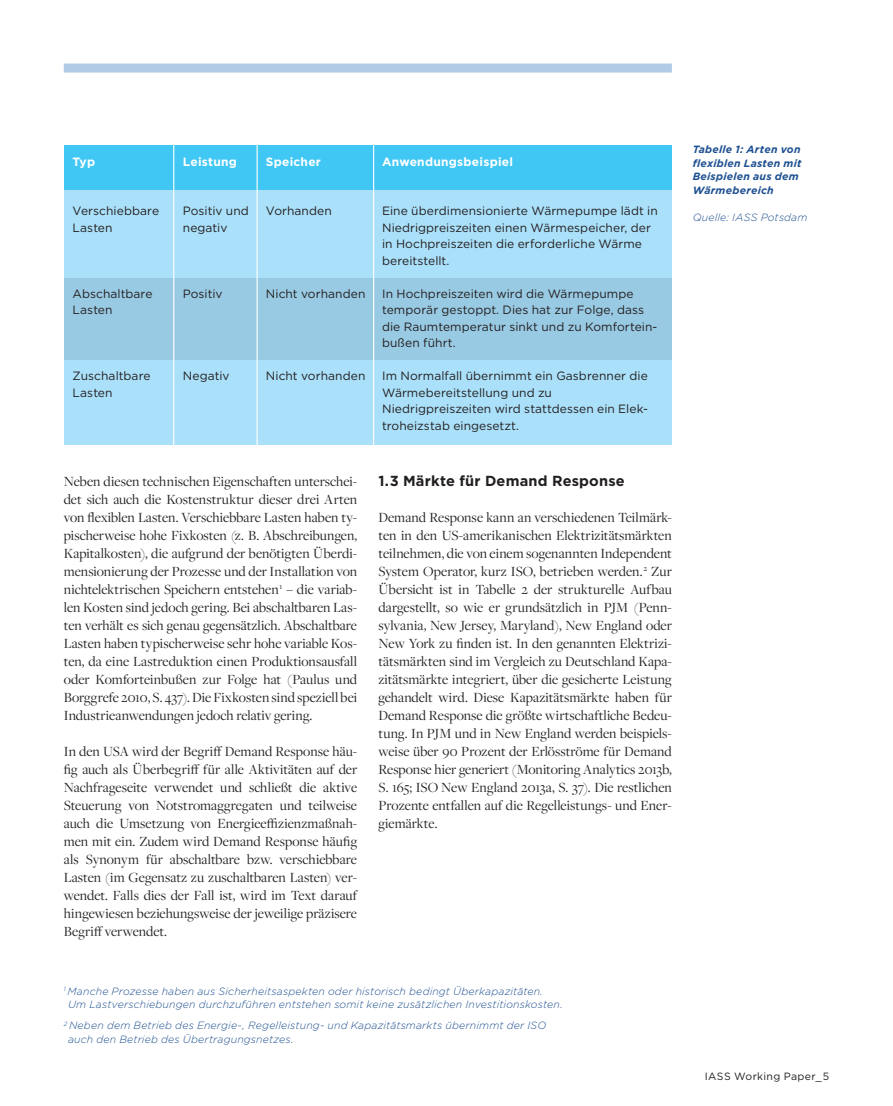
<style>
.page{position:relative;width:893px;height:1106px;background:#fff}
.page>*{position:absolute;margin:0;border:0;box-sizing:border-box;transform-origin:0 0}
.t1{font:14.55px/18px "Freight Disp Pro";color:#231f20;text-align:justify}
.t2{font:700 14.55px "Gotham";letter-spacing:.015em;color:#231f20}
.t3{font:12px/16.5px "Gotham";letter-spacing:.005em;color:#231f20}
.t4{font:700 12px "Gotham";letter-spacing:.02em;color:#fff}
.t5{font:italic 300 10.5px/13.5px "Gotham";letter-spacing:.015em;color:#1e5091}
.t6{font:italic 700 10.5px/13.5px "Gotham";letter-spacing:.025em;color:#1e5091}
.t7{font:10.5px "Gotham";letter-spacing:.03em;color:#231f20}
</style>
<div class="page">
<div style="left:64px;top:64px;width:608px;height:9px;background:#b1cae5"></div>
<div style="left:64px;top:145px;width:607px;height:300px;background:#aae0f9"></div>
<div style="left:64px;top:277px;width:607px;height:82px;background:#99cae3"></div>
<div style="left:64px;top:145px;width:607px;height:44px;background:#40c7f4"></div>
<hr style="left:173px;top:143px;width:1px;height:316px;background:#fff">
<hr style="left:373px;top:143px;width:1px;height:314px;background:#fff">
<hr style="left:257px;top:140px;width:1px;height:321px;background:#fff">
<p class="t4" style="left:73px;top:153px;width:24px">Typ</p>
<p class="t3" style="left:73px;top:202px;width:88px">Verschiebbare<br>Lasten</p>
<p class="t3" style="left:73px;top:285px;width:81px">Abschaltbare<br>Lasten</p>
<p class="t3" style="left:73px;top:367px;width:79px">Zuschaltbare<br>Lasten</p>
<p class="t4" style="left:183px;top:153px;width:56px">Leistung</p>
<p class="t3" style="left:183px;top:202px;width:68px">Positiv und negativ</p>
<p class="t3" style="left:183px;top:285px;width:41px">Positiv</p>
<p class="t3" style="left:183px;top:367px;width:48px">Negativ</p>
<p class="t4" style="left:266px;top:153px;width:57px">Speicher</p>
<p class="t3" style="left:266px;top:202px;width:67px">Vorhanden</p>
<p class="t3" style="left:266px;top:285px;width:101px">Nicht vorhanden</p>
<p class="t3" style="left:266px;top:367px;width:101px">Nicht vorhanden</p>
<p class="t4" style="left:382px;top:153px;width:132px">Anwendungsbeispiel</p>
<p class="t3" style="left:382px;top:202px;width:277px">Eine überdimensionierte Wärmepumpe lädt in Niedrigpreiszeiten einen Wärmespeicher, der in Hochpreiszeiten die erforderliche Wärme bereitstellt.</p>
<p class="t3" style="left:382px;top:285px;width:277px">In Hochpreiszeiten wird die Wärmepumpe temporär gestoppt. Dies hat zur Folge, dass die Raumtemperatur sinkt und zu Komfortein&shy;bußen führt.</p>
<p class="t3" style="left:382px;top:367px;width:267px">Im Normalfall übernimmt ein Gasbrenner die Wärmebereitstellung und zu Niedrigpreiszeiten wird stattdessen ein Elek&shy;troheizstab eingesetzt.</p>
<p class="t1" style="left:64px;top:472px;width:295px">Neben diesen technischen Eigenschaften unterschei&shy;det sich auch die Kostenstruktur dieser drei Arten von flexiblen Lasten. Verschiebbare Lasten haben ty&shy;pischerweise hohe Fixkosten (z. B. Abschreibungen, Kapitalkosten), die aufgrund der benötigten Überdi&shy;mensionierung der Prozesse und der Installation von nichtelektrischen Speichern entstehen <sup>1</sup> – die variab&shy;len Kosten sind jedoch gering. Bei abschaltbaren Las&shy;ten verhält es sich genau gegensätzlich. Abschaltbare Lasten haben typischerweise sehr hohe variable Kos&shy;ten, da eine Lastreduktion einen Produktionsausfall oder Komforteinbußen zur Folge hat (Paulus und Borggrefe 2010, S. 437). Die Fixkosten sind speziell bei Industrieanwendungen jedoch relativ gering.</p>
<p class="t1" style="left:64px;top:742px;width:295px">In den USA wird der Begriff Demand Response häu&shy;fig auch als Überbegriff für alle Aktivitäten auf der Nachfrageseite verwendet und schließt die aktive Steuerung von Notstromaggregaten und teilweise auch die Umsetzung von Energieeffizienzmaßnah&shy;men mit ein. Zudem wird Demand Response häufig als Synonym für abschaltbare bzw. verschiebbare Lasten (im Gegensatz zu zuschaltbaren Lasten) ver&shy;wendet. Falls dies der Fall ist, wird im Text darauf hingewiesen beziehungsweise der jeweilige präzisere Begriff verwendet.</p>
<p class="t2" style="left:378px;top:471px;width:248px">1.3 Märkte für Demand Response</p>
<p class="t1" style="left:378px;top:508px;width:295px">Demand Response kann an verschiedenen Teilmärk&shy;ten in den US-amerikanischen Elektrizitätsmärkten teilnehmen, die von einem sogenannten Independent System Operator, kurz ISO, betrieben werden. <sup>2</sup> Zur Übersicht ist in Tabelle 2 der strukturelle Aufbau dargestellt, so wie er grundsätzlich in PJM (Penn&shy;sylvania, New Jersey, Maryland), New England oder New York zu finden ist. In den genannten Elektrizi&shy;tätsmärkten sind im Vergleich zu Deutschland Kapa&shy;zitätsmärkte integriert, über die gesicherte Leistung gehandelt wird. Diese Kapazitätsmärkte haben für Demand Response die größte wirtschaftliche Bedeu&shy;tung. In PJM und in New England werden beispiels&shy;weise über 90 Prozent der Erlösströme für Demand Response hier generiert (Monitoring Analytics 2013b, S. 165; ISO New England 2013a, S. 37). Die restlichen Prozente entfallen auf die Regelleistungs- und Ener&shy;giemärkte.</p>
<p class="t5" style="left:68px;top:983px;width:496px;text-indent:-4px"><sup>1</sup> Manche Prozesse haben aus Sicherheitsaspekten oder historisch bedingt Überkapazitäten.<br>Um Lastverschiebungen durchzuführen entstehen somit keine zusätzlichen Investitionskosten.</p>
<p class="t5" style="left:68px;top:1018px;width:480px;text-indent:-4px"><sup>2</sup> Neben dem Betrieb des Energie-, Regelleistung- und Kapazitätsmarkts übernimmt der ISO auch den Betrieb des Übertragungsnetzes.</p>
<p class="t6" style="left:693px;top:142px;width:110px">Tabelle 1: Arten von flexiblen Lasten mit<br>Beispielen aus dem<br>Wärmebereich</p>
<p class="t5" style="left:693px;top:210px;width:116px">Quelle: IASS Potsdam</p>
<p class="t7" style="left:705px;top:1070px;width:126px">IASS Working Paper_5</p>
</div>
